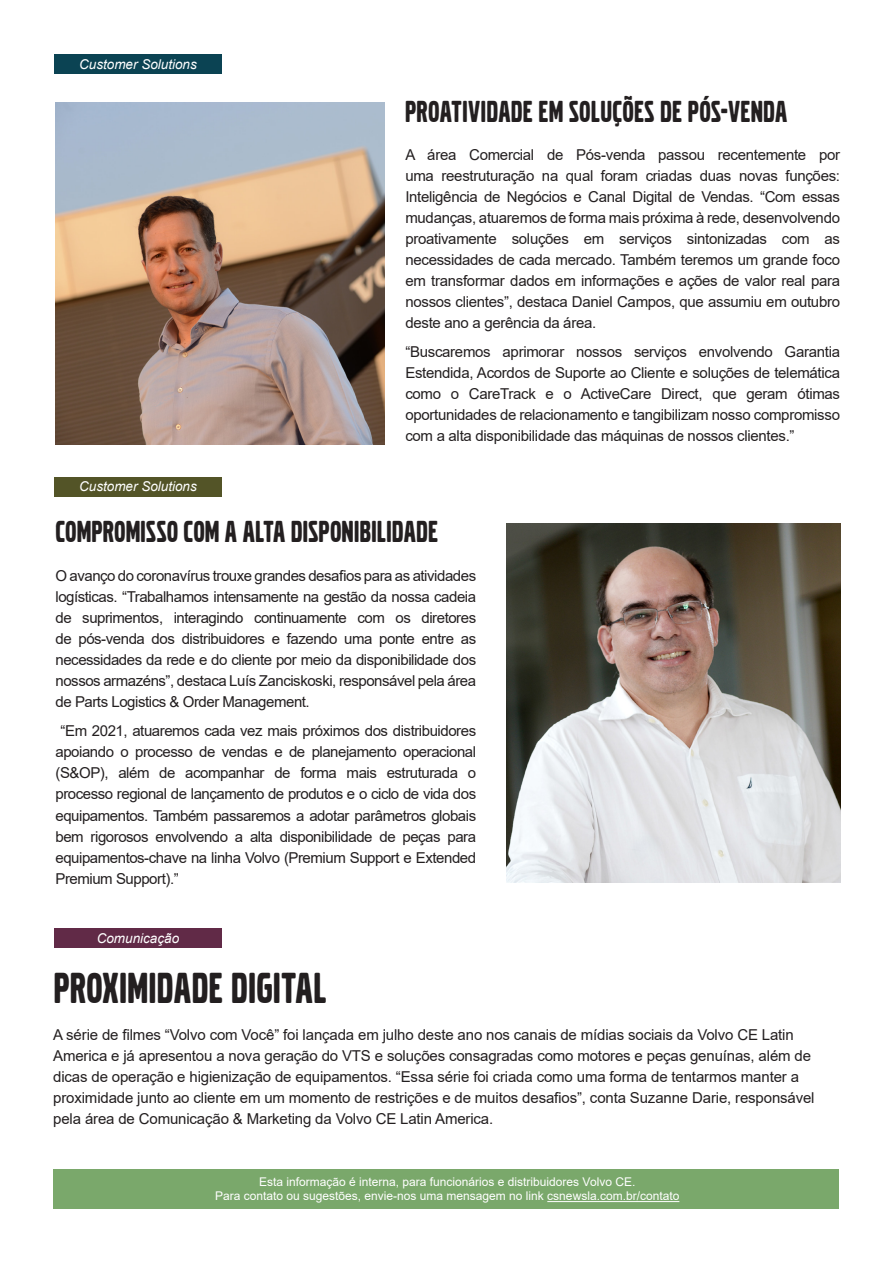
<style>
.page{position:relative;width:893px;height:1263px;background:#fff}
.page>*{position:absolute;margin:0;border:0;box-sizing:border-box;transform-origin:0 0}
.Paragraph_Style_1{font:45px "Volvo Broad";letter-spacing:.015em;color:#231f20}
.Paragraph_Style_1-2{font:31.5px "Volvo Broad";letter-spacing:.015em;color:#231f20}
.Estilo_de_parágrafo{font:15px/21px "Arial";letter-spacing:-.01em;color:#231f20;text-align:justify}
.t1{font:italic 13.5px "Arial";color:#fff}
.t2{font:12px "Arial";color:#fff}
</style>
<div class="page">
<div style="left:53px;top:1169px;width:786px;height:40px;background:#7aa86b"></div>
<hr style="left:547px;top:1201px;width:132px;height:1px;background:#fff">
<div style="left:54px;top:54px;width:168px;height:20px;background:#0b4353"></div>
<div style="left:54px;top:928px;width:168px;height:20px;background:#612a47"></div>
<div style="left:54px;top:477px;width:168px;height:19px;background:#535427"></div>
<img style="left:56px;top:102px;width:328px;height:342px">
<img style="left:506px;top:523px;width:334px;height:359px">
<p class="t1" style="left:79px;top:55px;width:119px">Customer Solutions</p>
<p class="t1" style="left:79px;top:478px;width:119px">Customer Solutions</p>
<p class="Paragraph_Style_1-2" style="left:405px;top:94px;width:383px">PROATIVIDADE EM SOLUÇÕES DE PÓS-VENDA</p>
<p class="Estilo_de_parágrafo" style="left:405px;top:144px;width:436px">A área Comercial de Pós-venda passou recentemente por uma reestruturação na qual foram criadas duas novas funções:<br>Inteligência de Negócios e Canal Digital de Vendas. “Com essas mudanças, atuaremos de forma mais próxima à rede, desenvolvendo proativamente soluções em serviços sintonizadas com as necessidades de cada mercado. Também teremos um grande foco em transformar dados em informações e ações de valor real para nossos clientes”, destaca Daniel Campos, que assumiu em outubro deste ano a gerência da área.</p>
<p class="Estilo_de_parágrafo" style="left:405px;top:341px;width:436px">“Buscaremos aprimorar nossos serviços envolvendo Garantia Estendida, Acordos de Suporte ao Cliente e soluções de telemática como o CareTrack e o ActiveCare Direct, que geram ótimas oportunidades de relacionamento e tangibilizam nosso compromisso com a alta disponibilidade das máquinas de nossos clientes.”</p>
<p class="Paragraph_Style_1-2" style="left:56px;top:515px;width:384px">COMPROMISSO COM A ALTA DISPONIBILIDADE</p>
<p class="Estilo_de_parágrafo" style="left:56px;top:565px;width:422px">O avanço do coronavírus trouxe grandes desafios para as atividades logísticas. “Trabalhamos intensamente na gestão da nossa cadeia de suprimentos, interagindo continuamente com os diretores de pós-venda dos distribuidores e fazendo uma ponte entre as necessidades da rede e do cliente por meio da disponibilidade dos nossos armazéns”, destaca Luís Zanciskoski, responsável pela área de Parts Logistics &amp; Order Management.</p>
<p class="Estilo_de_parágrafo" style="left:56px;top:721px;width:422px;text-indent:5px">“Em 2021, atuaremos cada vez mais próximos dos distribuidores apoiando o processo de vendas e de planejamento operacional (S&amp;OP), além de acompanhar de forma mais estruturada o processo regional de lançamento de produtos e o ciclo de vida dos equipamentos. Também passaremos a adotar parâmetros globais bem rigorosos envolvendo a alta disponibilidade de peças para equipamentos-chave na linha Volvo (Premium Support e Extended Premium Support).”</p>
<p class="t1" style="left:97px;top:930px;width:84px">Comunicação</p>
<p class="Paragraph_Style_1" style="left:54px;top:963px;width:274px">PROXIMIDADE DIGITAL</p>
<p class="Estilo_de_parágrafo" style="left:53px;top:1024px;width:763px;text-align:left">A série de filmes “Volvo com Você” foi lançada em julho deste ano nos canais de mídias sociais da Volvo CE Latin America e já apresentou a nova geração do VTS e soluções consagradas como motores e peças genuínas, além de dicas de operação e higienização de equipamentos. “Essa série foi criada como uma forma de tentarmos manter a proximidade junto ao cliente em um momento de restrições e de muitos desafios”, conta Suzanne Darie, responsável pela área de Comunicação &amp; Marketing da Volvo CE Latin America.</p>
<p class="t2" style="left:259px;top:1173px;width:378px">Esta informação é interna, para funcionários e distribuidores Volvo CE.</p>
<p class="t2" style="left:215px;top:1188px;width:466px">Para contato ou sugestões, envie-nos uma mensagem no link csnewsla.com.br/contato</p>
</div>
